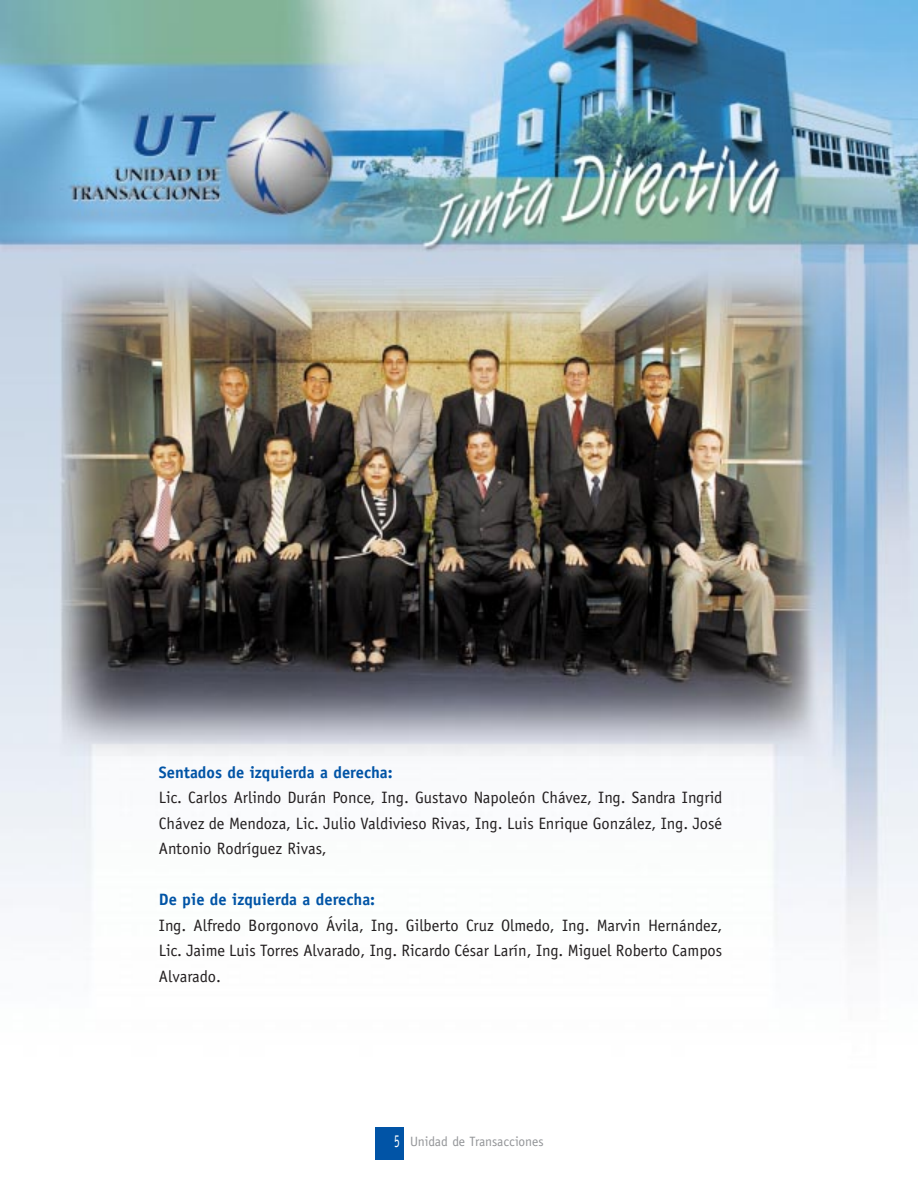
<style>
.page{position:relative;width:918px;height:1188px;background:#fff}
.page>*{position:absolute;margin:0;border:0;box-sizing:border-box;transform-origin:0 0}
.t1{font:16.5px/25.5px "Officina Sans";color:#231f20;text-align:justify}
.t2{font:700 16.5px "Officina Sans";color:#0154a6}
.t3{font:13.5px "Officina Sans";letter-spacing:-.01em;color:#939598}
.s1{font-size:18px;color:#fff}
</style>
<div class="page">
<img style="left:0;top:0;width:918px;height:946px">
<div style="left:375px;top:1127px;width:29px;height:33px;background:#0154a6"></div>
<p class="t2" style="left:159px;top:766px;width:235px">Sentados de izquierda a derecha:</p>
<p class="t1" style="left:159px;top:786px;width:565px">Lic. Carlos Arlindo Durán Ponce, Ing. Gustavo Napoleón Chávez, Ing. Sandra Ingrid Chávez de Mendoza, Lic. Julio Valdivieso Rivas, Ing. Luis Enrique González, Ing. José Antonio Rodríguez Rivas,</p>
<p class="t2" style="left:159px;top:893px;width:218px">De pie de izquierda a derecha:</p>
<p class="t1" style="left:159px;top:914px;width:565px">Ing. Alfredo Borgonovo Ávila, Ing. Gilberto Cruz Olmedo, Ing. Marvin Hernández, Lic. Jaime Luis Torres Alvarado, Ing. Ricardo César Larín, Ing. Miguel Roberto Campos Alvarado.</p>
<p class="t3" style="left:394px;top:1136px;width:151px"><span class="s1">5</span> Unidad de Transacciones</p>
</div>
